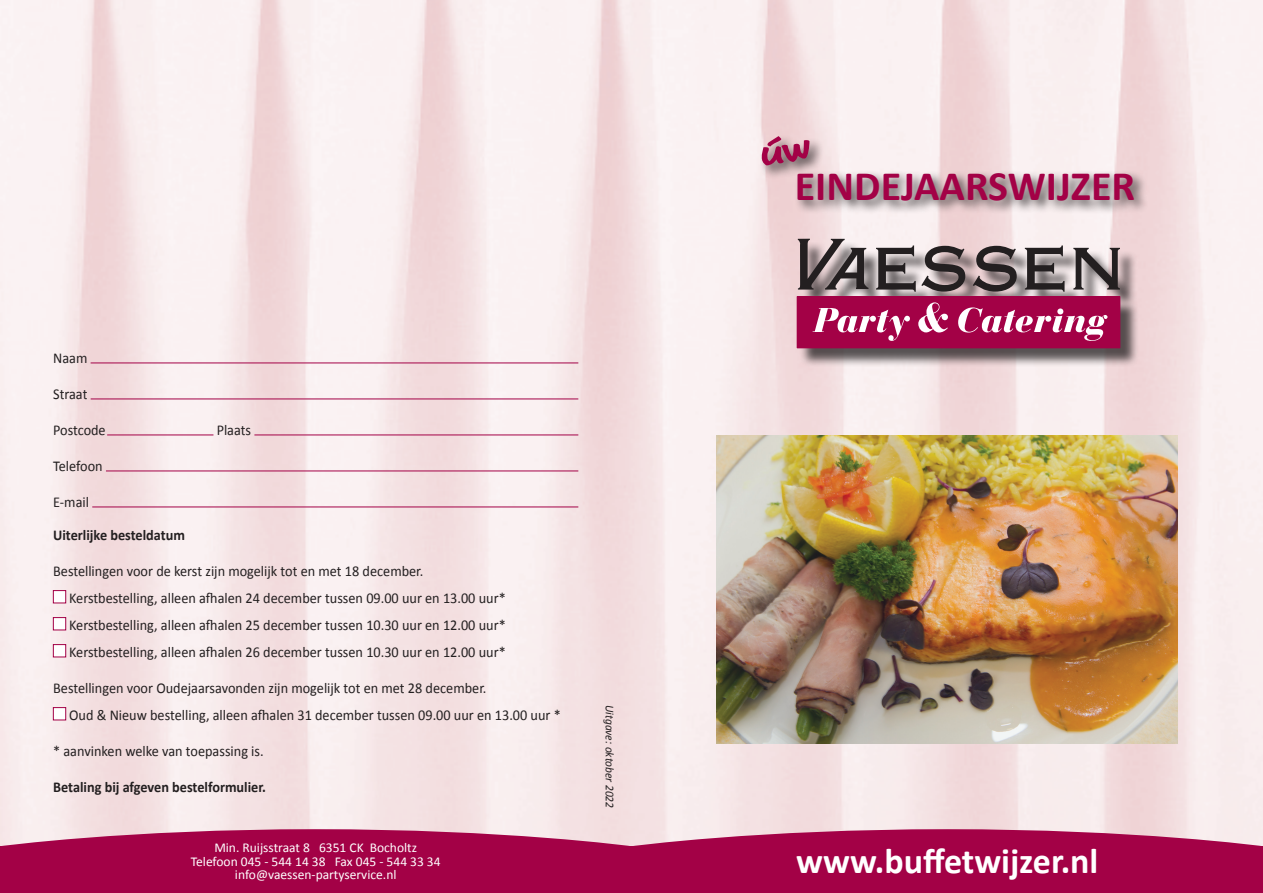
<style>
.page{position:relative;width:1263px;height:893px;background:#fff}
.page>*{position:absolute;margin:0;border:0;box-sizing:border-box;transform-origin:0 0}
.t1{font:700 42px "Calibri";color:#a30146}
.t2{font:700 36px "Calibri";color:#fff}
.t3{font:15px "Calibri";color:#231f20;scale:.95 1}
.t4{font:700 15px "Calibri";color:#231f20;scale:.95 1}
.t5{font:13.5px "Calibri";color:#fff}
.t6{font:italic 12px "Calibri";color:#231f20;scale:.95 1}
</style>
<div class="page">
<img style="left:0;top:0;width:1263px;height:829px">
<svg style="left:0;top:829px;width:1263px;height:64px;background:#aa1554"></svg>
<div style="left:799px;top:241px;width:340px;height:126px;background:#231f20;opacity:.75"></div>
<div style="left:797px;top:297px;width:323px;height:51px;background:#a30146"></div>
<div style="left:797px;top:296px;width:323px;height:52px;border:1px solid #a30146"></div>
<svg style="left:812px;top:308px;width:98px;height:33px"></svg>
<svg style="left:918px;top:302px;width:30px;height:30px"></svg>
<svg style="left:958px;top:307px;width:149px;height:34px"></svg>
<svg style="left:876px;top:245px;width:89px;height:47px;background:#817879"></svg>
<svg style="left:973px;top:246px;width:44px;height:46px;background:#7b6e6f"></svg>
<svg style="left:1025px;top:245px;width:39px;height:47px;background:#766f70"></svg>
<svg style="left:1073px;top:248px;width:47px;height:42px;background:#857e7f"></svg>
<svg style="left:798px;top:239px;width:70px;height:51px;background:#7f7576"></svg>
<div style="left:794px;top:170px;width:355px;height:45px;background:#231f20;opacity:.75"></div>
<hr style="left:91px;top:363px;width:487px;height:1px;background:#a30146">
<hr style="left:91px;top:399px;width:487px;height:1px;background:#a30146">
<hr style="left:107px;top:435px;width:106px;height:1px;background:#a30146">
<hr style="left:254px;top:435px;width:324px;height:1px;background:#a30146">
<hr style="left:106px;top:471px;width:472px;height:1px;background:#a30146">
<hr style="left:92px;top:507px;width:486px;height:1px;background:#a30146">
<div style="left:53px;top:590px;width:13px;height:13px;background:#fff;border:1px solid #a30146"></div>
<div style="left:53px;top:617px;width:13px;height:13px;background:#fff;border:1px solid #a30146"></div>
<div style="left:53px;top:644px;width:13px;height:13px;background:#fff;border:1px solid #a30146"></div>
<div style="left:53px;top:707px;width:13px;height:13px;background:#fff;border:1px solid #a30146"></div>
<div style="left:759px;top:134px;width:65px;height:46px;background:#231f20;opacity:.75"></div>
<img style="left:716px;top:436px;width:462px;height:307px">
<svg style="left:756px;top:136px;width:56px;height:31px;background:#c5b0b1"></svg>
<p class="t3" style="left:53px;top:349px;width:38px">Naam</p>
<p class="t3" style="left:53px;top:385px;width:38px">Straat</p>
<p class="t3" style="left:53px;top:421px;width:57px">Postcode</p>
<p class="t3" style="left:217px;top:421px;width:38px">Plaats</p>
<p class="t3" style="left:53px;top:457px;width:54px">Telefoon</p>
<p class="t3" style="left:53px;top:493px;width:39px">E-mail</p>
<p class="t4" style="left:53px;top:526px;width:140px">Uiterlijke besteldatum</p>
<p class="t3" style="left:53px;top:562px;width:391px">Bestellingen voor de kerst zijn mogelijk tot en met 18 december.</p>
<p class="t3" style="left:69px;top:589px;width:461px">Kerstbestelling, alleen afhalen 24 december tussen 09.00 uur en 13.00 uur*</p>
<p class="t3" style="left:69px;top:616px;width:461px">Kerstbestelling, alleen afhalen 25 december tussen 10.30 uur en 12.00 uur*</p>
<p class="t3" style="left:69px;top:643px;width:461px">Kerstbestelling, alleen afhalen 26 december tussen 10.30 uur en 12.00 uur*</p>
<p class="t3" style="left:53px;top:679px;width:458px">Bestellingen voor Oudejaarsavonden zijn mogelijk tot en met 28 december.</p>
<p class="t3" style="left:69px;top:706px;width:519px">Oud &amp; Nieuw bestelling, alleen afhalen 31 december tussen 09.00 uur en 13.00 uur *</p>
<p class="t3" style="left:53px;top:742px;width:223px">* aanvinken welke van toepassing is.</p>
<p class="t4" style="left:53px;top:778px;width:226px">Betaling bij afgeven bestelformulier.</p>
<p class="t5" style="left:214px;top:839px;width:204px">Min. Ruijsstraat 8 6351 CK Bocholtz</p>
<p class="t5" style="left:191px;top:853px;width:251px">Telefoon 045 - 544 14 38 Fax 045 - 544 33 34</p>
<p class="t5" style="left:235px;top:866px;width:163px">info@vaessen-partyservice.nl</p>
<p class="t6" style="left:618px;top:705px;width:110px;rotate:90deg">Uitgave: oktober 2022</p>
<p class="t1" style="left:795px;top:159px;width:342px">EINDEJAARSWIJZER</p>
<p class="t2" style="left:796px;top:838px;width:304px">www.buffetwijzer.nl</p>
</div>
